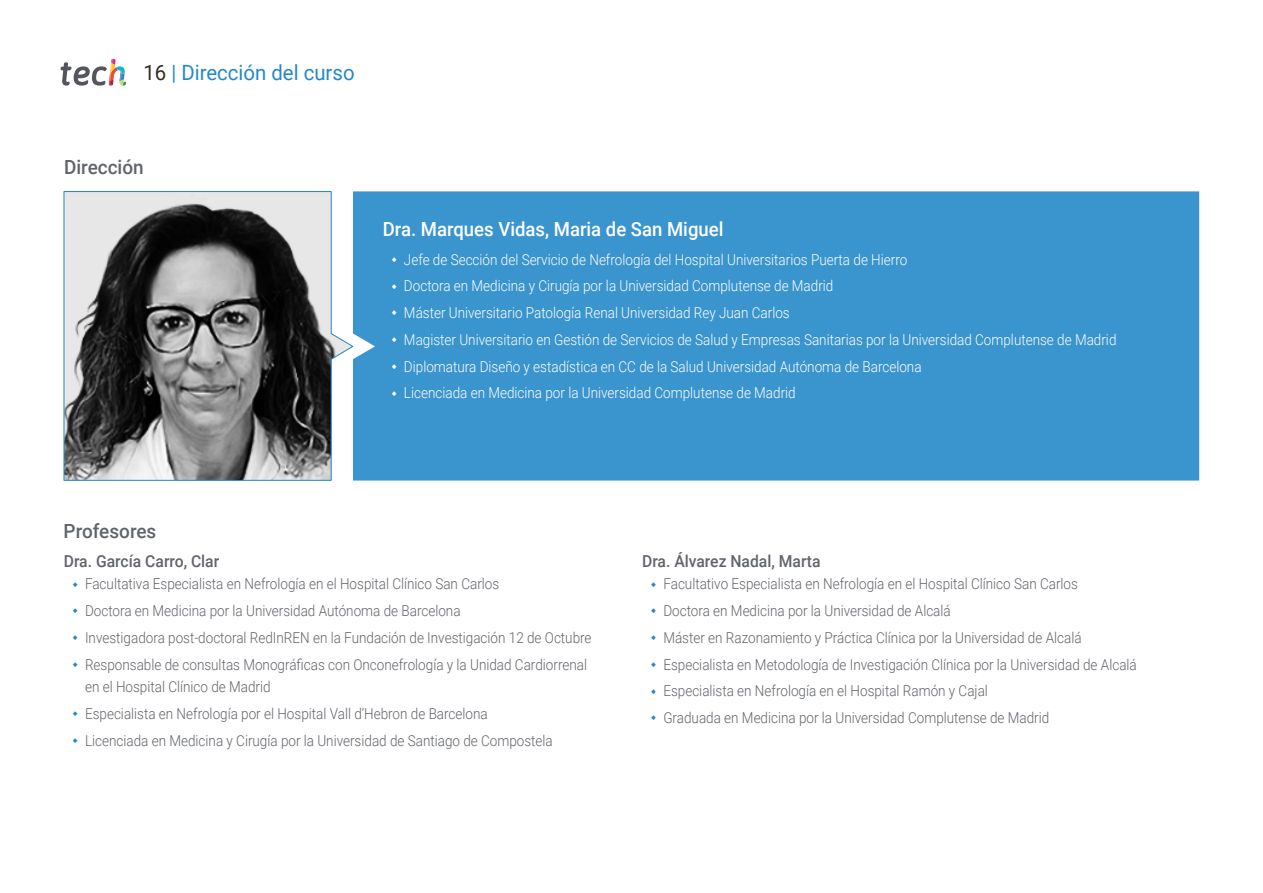
<style>
.page{position:relative;width:1263px;height:893px;background:#fff}
.page>*{position:absolute;margin:0;border:0;box-sizing:border-box;transform-origin:0 0}
.t1{font:21px "Roboto";color:#2488c9}
.t2{font:500 19.5px "Roboto";color:#fff;scale:.95 1}
.t3{font:500 19.5px "Roboto";color:#61646a}
.t4{font:500 16.5px "Roboto";color:#61646a;scale:.95 1}
.t5{font:300 15px/26.7px "Roboto";color:#61646a;scale:.9 1}
.t6{font:300 15px/26.7px "Roboto";color:#fff;scale:.9 1}
.s1{color:#312e20}
</style>
<div class="page">
<div style="left:353px;top:191px;width:846px;height:290px;background:#3a94ce"></div>
<svg style="left:64px;top:191px;width:289px;height:290px;background:#7e7f80"></svg>
<svg style="left:61px;top:59px;width:65px;height:27px"></svg>
<svg style="left:392px;top:257px;width:5px;height:5px"></svg>
<svg style="left:392px;top:284px;width:5px;height:5px"></svg>
<svg style="left:392px;top:310px;width:5px;height:5px"></svg>
<svg style="left:392px;top:337px;width:5px;height:5px"></svg>
<svg style="left:392px;top:364px;width:5px;height:5px"></svg>
<svg style="left:392px;top:391px;width:5px;height:5px"></svg>
<h1 class="t1" style="left:144px;top:57px;width:213px"><span class="s1">16</span> | Dirección del curso</h1>
<h2 class="t3" style="left:64px;top:154px;width:81px">Dirección</h2>
<h2 class="t2" style="left:383px;top:215px;width:360px">Dra. Marques Vidas, Maria de San Miguel</h2>
<p class="t6" style="left:404px;top:245px;width:793px">Jefe de Sección del Servicio de Nefrología del Hospital Universitarios Puerta de Hierro<br>Doctora en Medicina y Cirugía por la Universidad Complutense de Madrid<br>Máster Universitario Patología Renal Universidad Rey Juan Carlos<br>Magister Universitario en Gestión de Servicios de Salud y Empresas Sanitarias por la Universidad Complutense de Madrid Diplomatura Diseño y estadística en CC de la Salud Universidad Autónoma de Barcelona<br>Licenciada en Medicina por la Universidad Complutense de Madrid</p>
<h2 class="t3" style="left:64px;top:517px;width:94px">Profesores</h2>
<p class="t4" style="left:64px;top:550px;width:165px">Dra. García Carro, Clar</p>
<p class="t5" style="left:85px;top:570px;width:564px">Facultativa Especialista en Nefrología en el Hospital Clínico San Carlos<br>Doctora en Medicina por la Universidad Autónoma de Barcelona<br>Investigadora post-doctoral RedInREN en la Fundación de Investigación 12 de Octubre Responsable de consultas Monográficas con Onconefrología y la Unidad Cardiorrenal</p>
<p class="t5" style="left:85px;top:673px;width:521px">en el Hospital Clínico de Madrid<br>Especialista en Nefrología por el Hospital Vall d’Hebron de Barcelona<br>Licenciada en Medicina y Cirugía por la Universidad de Santiago de Compostela</p>
<p class="t4" style="left:642px;top:550px;width:189px">Dra. Álvarez Nadal, Marta</p>
<p class="t5" style="left:663px;top:570px;width:527px">Facultativo Especialista en Nefrología en el Hospital Clínico San Carlos<br>Doctora en Medicina por la Universidad de Alcalá<br>Máster en Razonamiento y Práctica Clínica por la Universidad de Alcalá Especialista en Metodología de Investigación Clínica por la Universidad de Alcalá Especialista en Nefrología en el Hospital Ramón y Cajal<br>Graduada en Medicina por la Universidad Complutense de Madrid</p>
</div>
